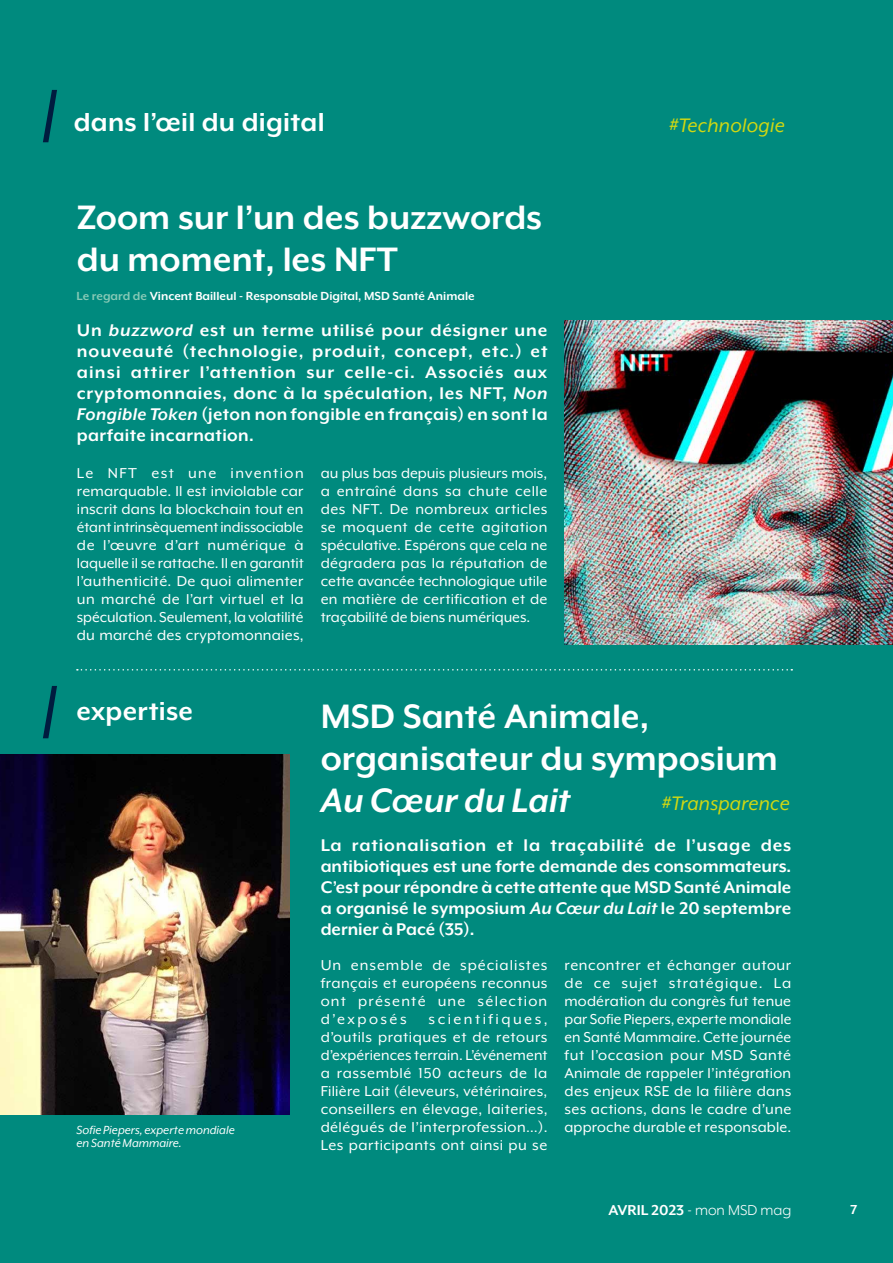
<style>
.page{position:relative;width:893px;height:1263px;background:#008a7e}
.page>*{position:absolute;margin:0;border:0;box-sizing:border-box;transform-origin:0 0}
.t1{font:700 39px/42px "Mr Eaves XL Mod OT";color:#fff}
.t2{font:italic 700 39px "Mr Eaves XL Mod OT";color:#fff}
.t3{font:700 30px "Mr Eaves XL Mod OT";letter-spacing:.01em;color:#fff}
.t4{font:italic 22.5px "Mr Eaves XL Mod OT";letter-spacing:.01em;color:#d1d812}
.t5{font:700 19.5px/21px "Mr Eaves XL Mod OT";letter-spacing:.01em;color:#fff;text-align:justify}
.t6{font:16.5px/18px "Mr Eaves XL Mod OT";letter-spacing:.02em;color:#fff;text-align:justify}
.t7{font:16.5px "Mr Eaves XL Mod OT";color:#fff}
.t8{font:700 15px "Mr Eaves XL Mod OT";color:#fff}
.t9{font:700 13.5px "Mr Eaves XL Mod OT";color:#fff}
.t10{font:italic 13.5px/13.5px "Mr Eaves XL Mod OT";color:#fff}
.s1{color:#86c9b6}
.s2{font-style:italic}
.s3{font-weight:700}
</style>
<div class="page">
<img style="left:564px;top:320px;width:329px;height:325px">
<img style="left:0;top:754px;width:289px;height:360px">
<svg style="left:43px;top:90px;width:14px;height:52px"></svg>
<svg style="left:43px;top:686px;width:14px;height:52px"></svg>
<svg style="left:77px;top:669px;width:715px;height:1px"></svg>
<h2 class="t3" style="left:74px;top:105px;width:252px">dans l’œil du digital</h2>
<h1 class="t1" style="left:77px;top:196px;width:467px">Zoom sur l’un des buzzwords du moment, les NFT</h1>
<p class="t9" style="left:77px;top:288px;width:400px"><span class="s1">Le regard de</span> Vincent Bailleul - Responsable Digital, MSD Santé Animale</p>
<p class="t5" style="left:77px;top:319px;width:472px">Un <span class="s2">buzzword</span> est un terme utilisé pour désigner une nouveauté (technologie, produit, concept, etc.) et ainsi attirer l’attention sur celle-ci. Associés aux cryptomonnaies, donc à la spéculation, les NFT, <span class="s2">Non Fongible Token</span> (jeton non fongible en français) en sont la parfaite incarnation.</p>
<p class="t6" style="left:77px;top:464px;width:228px">Le NFT est une invention remarquable. Il est inviolable car inscrit dans la blockchain tout en étant intrinsèquement indissociable de l’œuvre d’art numérique à laquelle il se rattache. Il en garantit l’authenticité. De quoi alimenter un marché de l’art virtuel et la spéculation. Seulement, la volatilité du marché des cryptomonnaies,</p>
<p class="t6" style="left:321px;top:464px;width:228px">au plus bas depuis plusieurs mois, a entraîné dans sa chute celle des NFT. De nombreux articles se moquent de cette agitation spéculative. Espérons que cela ne dégradera pas la réputation de cette avancée technologique utile en matière de certification et de traçabilité de biens numériques.</p>
<h3 class="t4" style="left:669px;top:113px;width:117px">#Technologie</h3>
<h2 class="t3" style="left:77px;top:694px;width:118px">expertise</h2>
<p class="t10" style="left:77px;top:1123px;width:160px">Sofie Piepers, experte mondiale en Santé Mammaire.</p>
<h1 class="t1" style="left:321px;top:695px;width:459px">MSD Santé Animale, organisateur du symposium</h1>
<h1 class="t2" style="left:321px;top:779px;width:251px">Au Cœur du Lait</h1>
<h3 class="t4" style="left:662px;top:791px;width:130px">#Transparence</h3>
<p class="t5" style="left:321px;top:835px;width:472px">La rationalisation et la traçabilité de l’usage des antibiotiques est une forte demande des consommateurs.<br>C’est pour répondre à cette attente que MSD Santé Animale a organisé le symposium <span class="s2">Au Cœur du Lait</span> le 20 septembre dernier à Pacé (35).</p>
<p class="t6" style="left:321px;top:956px;width:228px">Un ensemble de spécialistes français et européens reconnus ont présenté une sélection d’exposés</p>
<p class="t6" style="left:321px;top:1010px;width:228px;text-indent:108px">scientifiques, d’outils pratiques et de retours d’expériences terrain. L’événement a rassemblé 150 acteurs de la Filière Lait (éleveurs, vétérinaires, conseillers en élevage, laiteries, délégués de l’interprofession…).<br>Les participants ont ainsi pu se</p>
<p class="t6" style="left:564px;top:956px;width:228px">rencontrer et échanger autour de ce sujet stratégique. La modération du congrès fut tenue par Sofie Piepers, experte mondiale en Santé Mammaire. Cette journée fut l’occasion pour MSD Santé Animale de rappeler l’intégration des enjeux RSE de la filière dans ses actions, dans le cadre d’une approche durable et responsable.</p>
<p class="t7" style="left:609px;top:1201px;width:184px"><span class="s3">AVRIL 2023</span> - mon MSD mag</p>
<p class="t8" style="left:850px;top:1201px;width:8px">7</p>
</div>
